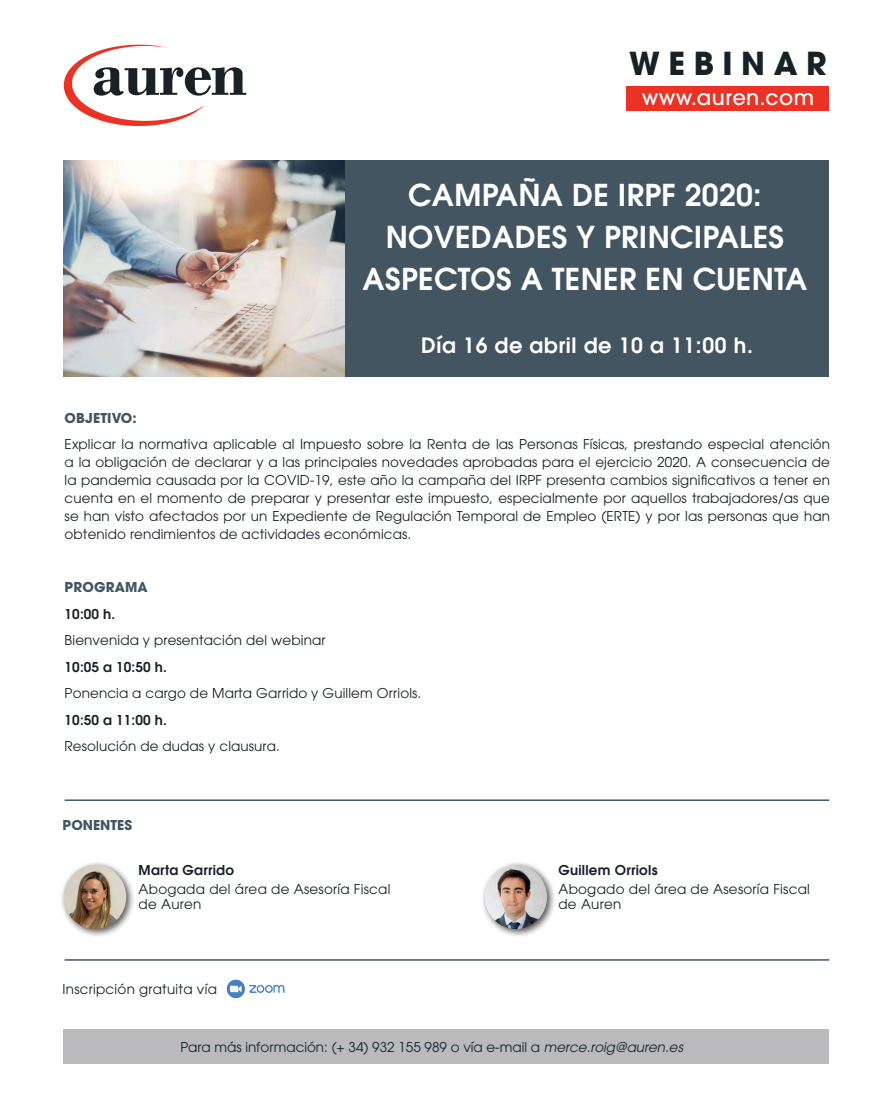
<style>
.page{position:relative;width:893px;height:1106px;background:#fff}
.page>*{position:absolute;margin:0;border:0;box-sizing:border-box;transform-origin:0 0}
.t1{font:700 31.5px "ITC Avant Garde Pro";letter-spacing:.27em;color:#182125}
.t2{font:600 30px/42px "ITC Avant Garde Pro";letter-spacing:.01em;color:#fff;text-align:center}
.t3{font:600 21px "ITC Avant Garde Pro";letter-spacing:.03em;color:#fff}
.t4{font:500 21px "ITC Avant Garde Pro";letter-spacing:.02em;color:#fff}
.t5{font:13.5px/18px "ITC Avant Garde Pro";letter-spacing:.01em;color:#182125}
.t6{font:13.5px "ITC Avant Garde Pro";color:#112530}
.t7{font:600 13.5px "ITC Avant Garde Pro";letter-spacing:.02em;color:#182125}
.t8{font:700 13.5px "ITC Avant Garde Pro";letter-spacing:.01em;color:#435561}
.s1{font-style:italic}
</style>
<div class="page">
<div style="left:341px;top:160px;width:488px;height:217px;background:#435561"></div>
<svg style="left:64px;top:45px;width:182px;height:81px"></svg>
<div style="left:627px;top:86px;width:202px;height:25px;background:#ec3125"></div>
<div style="left:64px;top:1029px;width:765px;height:34px;background:#bab9bc"></div>
<img style="left:226px;top:979px;width:59px;height:20px">
<div style="left:60px;top:861px;width:75px;height:77px;background:#231f20;opacity:.75"></div>
<img style="left:64px;top:865px;width:62px;height:64px">
<hr style="left:65px;top:959px;width:764px;height:1px;background:#405968">
<div style="left:481px;top:861px;width:75px;height:77px;background:#231f20;opacity:.75"></div>
<img style="left:485px;top:865px;width:62px;height:64px">
<img style="left:64px;top:160px;width:280px;height:217px">
<hr style="left:65px;top:799px;width:764px;height:2px;background:#405968">
<h1 class="t1" style="left:629px;top:42px;width:199px">WEBINAR</h1>
<h3 class="t4" style="left:642px;top:84px;width:174px">www.auren.com</h3>
<h2 class="t2" style="left:363px;top:174px;width:446px">CAMPAÑA DE IRPF 2020:<br>NOVEDADES Y PRINCIPALES<br>ASPECTOS A TENER EN CUENTA</h2>
<h3 class="t3" style="left:421px;top:331px;width:333px">Día 16 de abril de 10 a 11:00 h.</h3>
<p class="t8" style="left:65px;top:409px;width:74px">OBJETIVO:</p>
<p class="t5" style="left:65px;top:435px;width:767px;text-align:justify">Explicar la normativa aplicable al Impuesto sobre la Renta de las Personas Físicas, prestando especial atención a la obligación de declarar y a las principales novedades aprobadas para el ejercicio 2020. A consecuencia de la pandemia causada por la COVID-19, este año la campaña del IRPF presenta cambios significativos a tener en cuenta en el momento de preparar y presentar este impuesto, especialmente por aquellos trabajadores/as que se han visto afectados por un Expediente de Regulación Temporal de Empleo (ERTE) y por las personas que han obtenido rendimientos de actividades económicas.</p>
<p class="t8" style="left:65px;top:578px;width:85px">PROGRAMA</p>
<p class="t7" style="left:65px;top:605px;width:52px">10:00 h.</p>
<p class="t5" style="left:65px;top:631px;width:262px">Bienvenida y presentación del webinar</p>
<p class="t7" style="left:65px;top:658px;width:104px">10:05 a 10:50 h.</p>
<p class="t5" style="left:65px;top:684px;width:358px">Ponencia a cargo de Marta Garrido y Guillem Orriols.</p>
<p class="t7" style="left:65px;top:711px;width:104px">10:50 a 11:00 h.</p>
<p class="t5" style="left:65px;top:737px;width:217px">Resolución de dudas y clausura.</p>
<p class="t8" style="left:63px;top:816px;width:71px">PONENTES</p>
<p class="t7" style="left:139px;top:861px;width:97px">Marta Garrido</p>
<p class="t5" style="left:139px;top:881px;width:253px;line-height:15px">Abogada del área de Asesoría Fiscal de Auren</p>
<p class="t5" style="left:63px;top:979px;width:156px">Inscripción gratuita vía</p>
<p class="t7" style="left:558px;top:861px;width:101px">Guillem Orriols</p>
<p class="t5" style="left:558px;top:881px;width:253px;line-height:15px">Abogado del área de Asesoría Fiscal de Auren</p>
<p class="t6" style="left:180px;top:1038px;width:504px">Para más información: (+ 34) 932 155 989 o vía e-mail a <span class="s1">merce.roig@auren.es</span></p>
</div>
